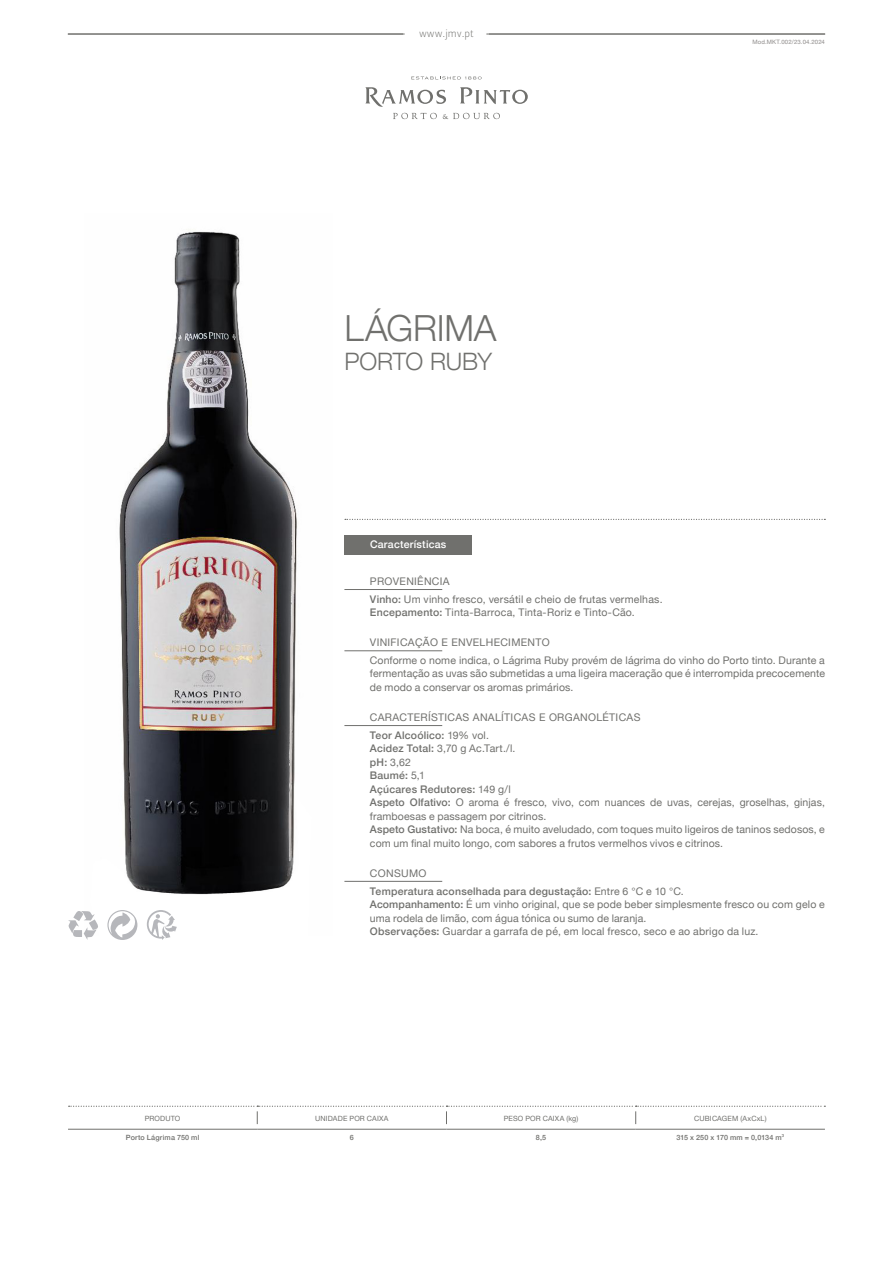
<style>
.page{position:relative;width:893px;height:1263px;background:#fff}
.page>*{position:absolute;margin:0;border:0;box-sizing:border-box;transform-origin:0 0}
.PS___Titulos___Produto___Nome{font:300 36px "Helvetica Neue";letter-spacing:-.005em;color:#70706d}
.PS___Titulos___Produto_Nome___SubDesigna{font:300 24px "Helvetica Neue";letter-spacing:-.005em;color:#70706d}
.PS___Texto_Geral__Ident__6_mm{font:10.5px/13.5px "Helvetica Neue";letter-spacing:.01em;color:#70706d}
.PS___Texto_Geral__Ident__6_mm-2{font:500 10.5px "Helvetica Neue";letter-spacing:.02em;color:#70706d}
.PS___Titulos___Regua__Entrada__65_mm___I{font:10.5px "Helvetica Neue";letter-spacing:.03em;color:#70706d}
.PS___Titulos___Caixas_Cinza{font:500 10.5px "Helvetica Neue";letter-spacing:.025em;color:#fff}
.t1{font:10.5px "Leitura Sans Grot 1";color:#70706d}
.PS___Tabelas___Texto_Geral{font:500 7.2px "Helvetica Neue";letter-spacing:.025em;color:#70706d}
.PS___Tabelas___First_Row{font:7.2px "Helvetica Neue";letter-spacing:.025em;color:#70706d}
.PS___Tabelas___First_Row_SmallCaps{font:7.2px "Helvetica Neue";color:#70706d}
.PS___Tabelas___Notas{font:6px "Helvetica Neue";letter-spacing:.025em;color:#8d8a89}
.s1{font-weight:500}
.s2{font-weight:400}
</style>
<div class="page">
<svg style="left:345px;top:519px;width:480px;height:1px"></svg>
<img style="left:119px;top:232px;width:178px;height:696px">
<svg style="left:107px;top:910px;width:30px;height:30px"></svg>
<svg style="left:68px;top:911px;width:30px;height:29px"></svg>
<svg style="left:147px;top:910px;width:30px;height:30px"></svg>
<hr style="left:344px;top:589px;width:98px;height:1px;background:#70706d">
<hr style="left:344px;top:650px;width:98px;height:1px;background:#70706d">
<hr style="left:344px;top:725px;width:98px;height:1px;background:#70706d">
<hr style="left:344px;top:881px;width:98px;height:1px;background:#70706d">
<div style="left:344px;top:536px;width:128px;height:19px;background:#70706d"></div>
<hr style="left:68px;top:1129px;width:189px;height:1px;background:#70706d">
<hr style="left:257px;top:1129px;width:189px;height:1px;background:#70706d">
<hr style="left:446px;top:1129px;width:190px;height:1px;background:#70706d">
<hr style="left:636px;top:1129px;width:189px;height:1px;background:#70706d">
<svg style="left:69px;top:1106px;width:756px;height:18px"></svg>
<hr style="left:68px;top:34px;width:336px;height:1px;background:#70706d">
<hr style="left:487px;top:34px;width:338px;height:1px;background:#70706d">
<svg style="left:460px;top:87px;width:68px;height:17px"></svg>
<svg style="left:365px;top:87px;width:81px;height:20px"></svg>
<svg style="left:411px;top:76px;width:71px;height:3px"></svg>
<svg style="left:393px;top:113px;width:107px;height:6px"></svg>
<p class="t1" style="left:419px;top:27px;width:56px">www.jmv.pt</p>
<p class="PS___Titulos___Produto___Nome" style="left:344px;top:299px;width:154px">LÁGRIMA</p>
<p class="PS___Titulos___Produto_Nome___SubDesigna" style="left:344px;top:342px;width:149px">PORTO RUBY</p>
<p class="PS___Tabelas___Notas" style="left:752px;top:38px;width:74px">Mod.M KT.002/23.04.2024</p>
<p class="PS___Titulos___Caixas_Cinza" style="left:370px;top:536px;width:78px">Características</p>
<p class="PS___Titulos___Regua__Entrada__65_mm___I" style="left:370px;top:574px;width:81px">Proveniência</p>
<p class="PS___Texto_Geral__Ident__6_mm" style="left:370px;top:593px;width:294px"><span class="s1">Vinho:</span> Um vinho fresco, versátil e cheio de frutas vermelhas.</p>
<p class="PS___Texto_Geral__Ident__6_mm" style="left:370px;top:606px;width:266px"><span class="s1">Encepamento:</span> Tinta-Barroca, Tinta-Roriz e Tinto-Cão.</p>
<p class="PS___Titulos___Regua__Entrada__65_mm___I" style="left:370px;top:635px;width:181px">Vinificação e Envelhecimento</p>
<p class="PS___Texto_Geral__Ident__6_mm" style="left:370px;top:654px;width:456px;text-align:justify">Conforme o nome indica, o Lágrima Ruby provém de lágrima do vinho do Porto tinto. Durante a fermentação as uvas são submetidas a uma ligeira maceração que é interrompida precocemente de modo a conservar os aromas primários.</p>
<p class="PS___Titulos___Regua__Entrada__65_mm___I" style="left:370px;top:710px;width:272px">Características Analíticas e Organoléticas</p>
<p class="PS___Texto_Geral__Ident__6_mm-2" style="left:370px;top:726px;width:120px">Teor Alcoólico: <span class="s2">19% vol.</span></p>
<p class="PS___Texto_Geral__Ident__6_mm" style="left:370px;top:742px;width:147px"><span class="s1">Acidez Total:</span> 3,70 g Ac.Tart./l.</p>
<p class="PS___Texto_Geral__Ident__6_mm" style="left:370px;top:756px;width:43px"><span class="s1">pH:</span> 3,62</p>
<p class="PS___Texto_Geral__Ident__6_mm-2" style="left:370px;top:767px;width:56px">Baumé: <span class="s2">5,1</span></p>
<p class="PS___Texto_Geral__Ident__6_mm-2" style="left:370px;top:780px;width:142px">Açúcares Redutores: <span class="s2">149 g/l</span></p>
<p class="PS___Texto_Geral__Ident__6_mm" style="left:370px;top:796px;width:456px"><span class="s1">Aspeto Olfativo:</span> O aroma é fresco, vivo, com nuances de uvas, cerejas, groselhas, ginjas, framboesas e passagem por citrinos.</p>
<p class="PS___Texto_Geral__Ident__6_mm" style="left:370px;top:823px;width:456px"><span class="s1">Aspeto Gustativo:</span> Na boca, é muito aveludado, com toques muito ligeiros de taninos sedosos, e com um final muito longo, com sabores a frutos vermelhos vivos e citrinos.</p>
<p class="PS___Titulos___Regua__Entrada__65_mm___I" style="left:370px;top:865px;width:58px">Consu mo</p>
<p class="PS___Texto_Geral__Ident__6_mm-2" style="left:370px;top:882px;width:315px">Temperatura aconselhada para degustação: <span class="s2">Entre 6 °C e 10 °C.</span></p>
<p class="PS___Texto_Geral__Ident__6_mm" style="left:370px;top:898px;width:456px"><span class="s1">Acompanhamento:</span> É um vinho original, que se pode beber simplesmente fresco ou com gelo e uma rodela de limão, com água tónica ou sumo de laranja.</p>
<p class="PS___Texto_Geral__Ident__6_mm" style="left:370px;top:925px;width:390px"><span class="s1">Observações:</span> Guardar a garrafa de pé, em local fresco, seco e ao abrigo da luz.</p>
<p class="PS___Tabelas___First_Row" style="left:145px;top:1113px;width:22px">Produt</p>
<p class="PS___Tabelas___First_Row" style="left:175px;top:1113px;width:7px">o</p>
<p class="PS___Tabelas___First_Row" style="left:315px;top:1113px;width:75px">Unidade por Caixa</p>
<p class="PS___Tabelas___First_Row" style="left:504px;top:1113px;width:76px">Peso por Caixa (kg)</p>
<p class="PS___Tabelas___First_Row_SmallCaps" style="left:694px;top:1113px;width:22px">CUBICAGEM</p>
<p class="PS___Tabelas___First_Row_SmallCaps" style="left:740px;top:1113px;width:28px">(AxCxL)</p>
<p class="PS___Tabelas___Texto_Geral" style="left:126px;top:1131px;width:75px">Porto Lágrima 750 ml</p>
<p class="PS___Tabelas___Texto_Geral" style="left:350px;top:1131px;width:6px">6</p>
<p class="PS___Tabelas___Texto_Geral" style="left:536px;top:1131px;width:12px">8,5</p>
<p class="PS___Tabelas___Texto_Geral" style="left:676px;top:1131px;width:109px">315 x 250 x 170 mm = 0,0134 m<sup>3</sup></p>
</div>
